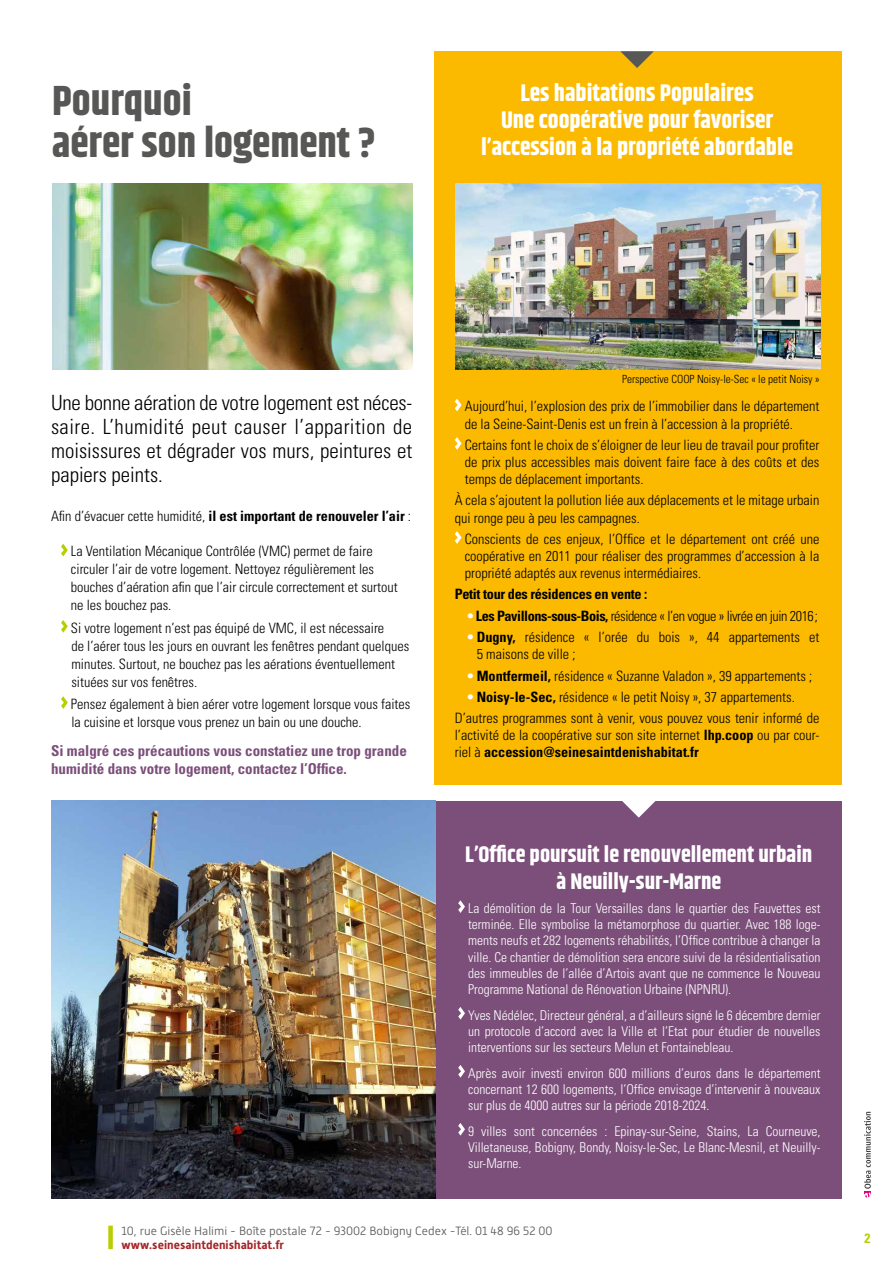
<style>
.page{position:relative;width:893px;height:1263px;background:#fff}
.page>*{position:absolute;margin:0;border:0;box-sizing:border-box;transform-origin:0 0}
.t1{font:700 42px/41.7px "Khand";color:#575756}
.t2{font:700 24px/27px "Khand";color:#fff;text-align:center}
.t3{font:700 22.5px/27px "Khand";color:#fff;text-align:center}
.t4{font:300 condensed 21px/24px "Univers";color:#000;text-align:justify}
.t5{font:700 condensed 15px/18px "Univers";color:#7b4f7a}
.t6{font:300 condensed 14.25px/17.1px "Univers";color:#000}
.t7{font:700 condensed 14.25px "Univers";letter-spacing:-.01em;color:#000}
.t8{font:300 condensed 14.25px "Univers";letter-spacing:-.03em;color:#000}
.t9{font:300 condensed 13.5px/16.2px "Univers";color:#fff;text-align:justify}
.t10{font:700 condensed 13.5px "Univers";color:#b9ce00}
.t11{font:300 12px "Alwyn New";color:#575756}
.t12{font:700 12px "Alwyn New";color:#a52428}
.t13{font:300 condensed 11.25px "Univers";color:#000}
.s1{font-weight:300}
.s2{font-weight:700;color:#fff}
.s3{font-weight:700}
</style>
<div class="page">
<div style="left:435px;top:51px;width:407px;height:734px;background:#fbba00"></div>
<div style="left:436px;top:801px;width:406px;height:397px;background:#7b4f7a"></div>
<svg style="left:455px;top:399px;width:7px;height:12px"></svg>
<svg style="left:455px;top:437px;width:7px;height:13px"></svg>
<svg style="left:455px;top:531px;width:7px;height:13px"></svg>
<svg style="left:458px;top:900px;width:7px;height:13px"></svg>
<svg style="left:458px;top:1007px;width:7px;height:12px"></svg>
<svg style="left:458px;top:1065px;width:7px;height:12px"></svg>
<svg style="left:458px;top:1123px;width:7px;height:13px"></svg>
<svg style="left:620px;top:51px;width:34px;height:17px"></svg>
<svg style="left:622px;top:801px;width:33px;height:17px"></svg>
<div style="left:108px;top:1225px;width:5px;height:24px;background:#b9ce00"></div>
<svg style="left:864px;top:1112px;width:7px;height:86px"></svg>
<img style="left:51px;top:801px;width:385px;height:397px">
<img style="left:456px;top:184px;width:364px;height:186px">
<svg style="left:61px;top:544px;width:7px;height:12px"></svg>
<svg style="left:61px;top:620px;width:7px;height:13px"></svg>
<svg style="left:61px;top:696px;width:7px;height:13px"></svg>
<img style="left:52px;top:183px;width:360px;height:187px">
<h1 class="t1" style="left:52px;top:82px;width:325px">Pourquoi<br>aérer son logement ?</h1>
<h2 class="t2" style="left:481px;top:81px;width:314px">Les habitations Populaires<br>Une coopérative pour favoriser l’accession à la propriété abordable</h2>
<h3 class="t4" style="left:51px;top:391px;width:363px">Une bonne aération de votre logement est néces&shy;saire. L’humidité peut causer l’apparition de moisissures et dégrader vos murs, peintures et papiers peints.</h3>
<p class="t7" style="left:51px;top:508px;width:362px"><span class="s1">Afin d’évacuer cette humidité,</span> il est important de renouveler l’air <span class="s1">:</span></p>
<p class="t6" style="left:71px;top:542px;width:328px;line-height:18px">La Ventilation Mécanique Contrôlée (VMC) permet de faire circuler l’air de votre logement. Nettoyez régulièrement les bouches d’aération afin que l’air circule correctement et surtout ne les bouchez pas.</p>
<p class="t6" style="left:71px;top:619px;width:340px;line-height:18px">Si votre logement n’est pas équipé de VMC, il est nécessaire<br>de l’aérer tous les jours en ouvrant les fenêtres pendant quelques minutes. Surtout, ne bouchez pas les aérations éventuellement situées sur vos fenêtres.</p>
<p class="t6" style="left:71px;top:695px;width:341px;line-height:18px">Pensez également à bien aérer votre logement lorsque vous faites la cuisine et lorsque vous prenez un bain ou une douche.</p>
<p class="t5" style="left:51px;top:742px;width:357px">Si malgré ces précautions vous constatiez une trop grande humidité dans votre logement, contactez l’Office.</p>
<p class="t13" style="left:622px;top:372px;width:199px">Perspective COOP Noisy-le-Sec « le petit Noisy »</p>
<p class="t6" style="left:465px;top:398px;width:356px">Aujourd’hui, l’explosion des prix de l’immobilier dans le département de la Seine-Saint-Denis est un frein à l’accession à la propriété.</p>
<p class="t6" style="left:465px;top:436px;width:356px;text-align:justify">Certains font le choix de s’éloigner de leur lieu de travail pour profiter de prix plus accessibles mais doivent faire face à des coûts et des temps de déplacement importants.</p>
<p class="t6" style="left:455px;top:492px;width:366px">À cela s’ajoutent la pollution liée aux déplacements et le mitage urbain qui ronge peu à peu les campagnes.</p>
<p class="t6" style="left:465px;top:530px;width:356px;text-align:justify">Conscients de ces enjeux, l’Office et le département ont créé une coopérative en 2011 pour réaliser des programmes d’accession à la propriété adaptés aux revenus intermédiaires.</p>
<p class="t7" style="left:455px;top:586px;width:194px">Petit tour des résidences en vente :</p>
<p class="t8" style="left:468px;top:607px;width:352px"><span class="s2">•</span> <span class="s3">Les Pavillons-sous-Bois,</span> résidence « l’en vogue » livrée en juin 2016;</p>
<p class="t6" style="left:477px;top:628px;width:344px;text-indent:-9px"><span class="s2">•</span> <span class="s3">Dugny,</span> résidence « l’orée du bois », 44 appartements et<br>5 maisons de ville ;</p>
<p class="t6" style="left:468px;top:667px;width:346px"><span class="s2">•</span> <span class="s3">Montfermeil,</span> résidence « Suzanne Valadon », 39 appartements ;</p>
<p class="t6" style="left:455px;top:686px;width:366px;line-height:21.3px;text-indent:13px"><span class="s2">•</span> <span class="s3">Noisy-le-Sec,</span> résidence « le petit Noisy », 37 appartements.<br>D’autres programmes sont à venir, vous pouvez vous tenir informé de</p>
<p class="t6" style="left:455px;top:727px;width:366px">l’activité de la coopérative sur son site internet <span class="s3">lhp.coop</span> ou par cour&shy;riel à <span class="s3">accession@seinesaintdenishabitat.fr</span></p>
<h3 class="t3" style="left:465px;top:842px;width:348px">L’Office poursuit le renouvellement urbain à Neuilly-sur-Marne</h3>
<p class="t9" style="left:468px;top:900px;width:354px">La démolition de la Tour Versailles dans le quartier des Fauvettes est terminée. Elle symbolise la métamorphose du quartier. Avec 188 loge&shy;ments neufs et 282 logements réhabilités, l’Office contribue à changer la ville. Ce chantier de démolition sera encore suivi de la résidentialisation des immeubles de l’allée d’Artois avant que ne commence le Nouveau Programme National de Rénovation Urbaine (NPNRU).</p>
<p class="t9" style="left:468px;top:1007px;width:354px">Yves Nédélec, Directeur général, a d’ailleurs signé le 6 décembre dernier un protocole d’accord avec la Ville et l’Etat pour étudier de nouvelles interventions sur les secteurs Melun et Fontainebleau.</p>
<p class="t9" style="left:468px;top:1065px;width:354px">Après avoir investi environ 600 millions d’euros dans le département concernant 12 600 logements, l’Office envisage d’intervenir à nouveaux sur plus de 4000 autres sur la période 2018-2024.</p>
<p class="t9" style="left:468px;top:1123px;width:354px">9 villes sont concernées : Epinay-sur-Seine, Stains, La Courneuve, Villetaneuse, Bobigny, Bondy, Noisy-le-Sec, Le Blanc-Mesnil, et Neuilly&shy;sur-Marne.</p>
<p class="t11" style="left:122px;top:1224px;width:432px">10, rue Gisèle Halimi - Boîte postale 72 - 93002 Bobigny Cedex -Tél. 01 48 96 52 00</p>
<p class="t12" style="left:122px;top:1238px;width:164px">www.seinesaintdenishabitat.fr</p>
<p class="t10" style="left:864px;top:1230px;width:7px">2</p>
</div>
